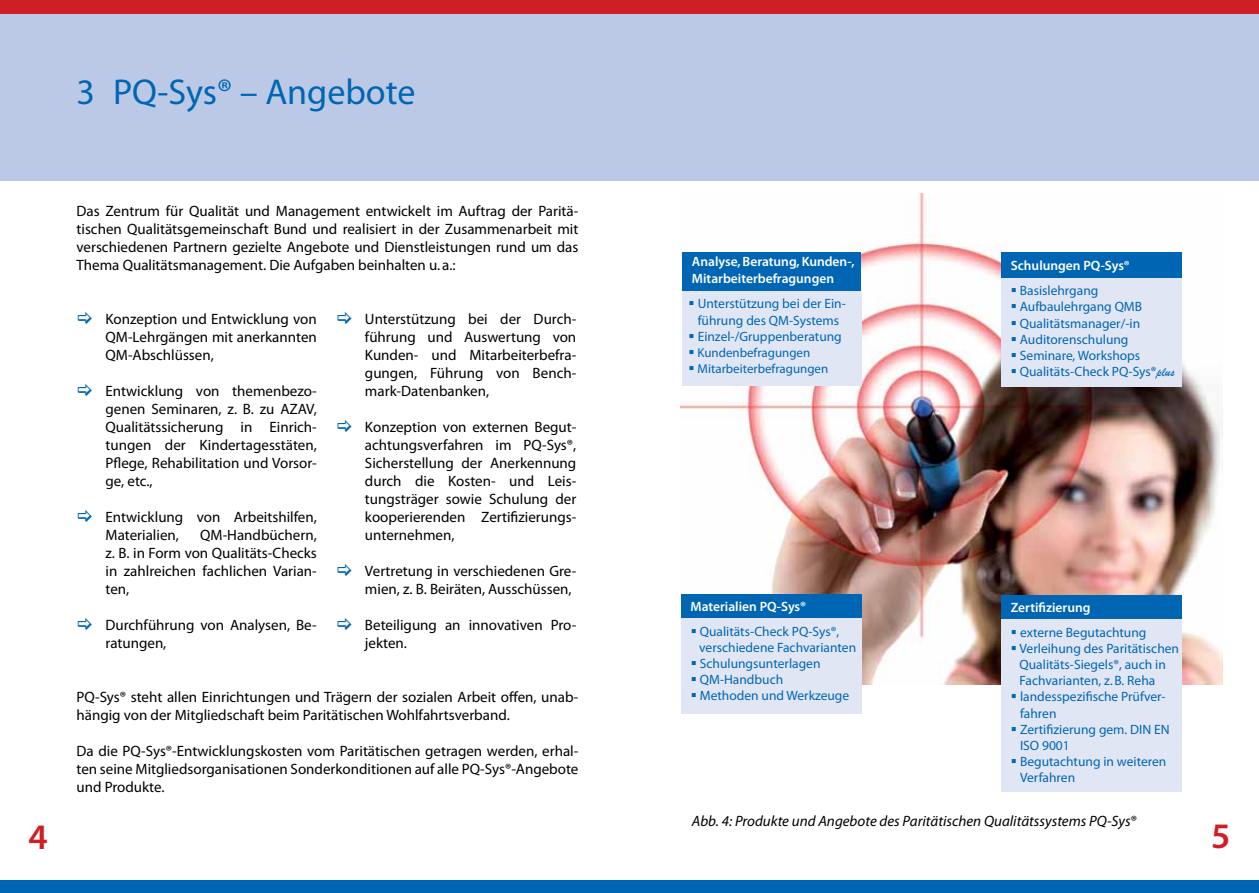
<style>
.page{position:relative;width:1259px;height:893px;background:#fff}
.page>*{position:absolute;margin:0;border:0;box-sizing:border-box;transform-origin:0 0}
.t1{font:36px "Myriad Pro";color:#0066b3}
.t2{font:600 36px "Myriad Pro";color:#cf1f25}
.t3{font:15px/18px "Myriad Pro";color:#000;text-align:justify}
.t4{font:italic 15px "Myriad Pro";color:#000}
.t5{font:13.5px/16.2px "Myriad Pro";color:#0066b3}
.t6{font:600 13.5px/16.2px "Myriad Pro";color:#fff}
.t7{font:12.9px "Myriad Pro";color:#0066b3}
.s1{font-family:"Brush Script"}
.s2{font-style:normal}
</style>
<div class="page">
<div style="left:0;top:0;width:1259px;height:181px;background:#bbc9e7"></div>
<div style="left:0;top:0;width:1259px;height:14px;background:#cf1f25"></div>
<div style="left:0;top:880px;width:1259px;height:13px;background:#0066b3"></div>
<img style="left:680px;top:194px;width:542px;height:490px">
<div style="left:1001px;top:595px;width:180px;height:25px;background:#0066b3"></div>
<div style="left:1001px;top:619px;width:180px;height:173px;background:#e1e6f4"></div>
<div style="left:681px;top:594px;width:180px;height:25px;background:#0066b3"></div>
<div style="left:681px;top:618px;width:180px;height:96px;background:#e1e6f4"></div>
<div style="left:1001px;top:253px;width:180px;height:27px;background:#0066b3"></div>
<div style="left:1001px;top:278px;width:180px;height:109px;background:#e1e6f4"></div>
<div style="left:682px;top:252px;width:179px;height:40px;background:#0066b3"></div>
<div style="left:682px;top:291px;width:179px;height:95px;background:#e1e6f4"></div>
<h1 class="t1" style="left:77px;top:69px;width:340px">3 PQ-Sys® – Angebote</h1>
<p class="t3" style="left:77px;top:202px;width:503px">Das Zentrum für Qualität und Management entwickelt im Auftrag der Paritä&shy;tischen Qualitätsgemeinschaft Bund und realisiert in der Zusammenarbeit mit verschiedenen Partnern gezielte Angebote und Dienstleistungen rund um das Thema Qualitätsmanagement. Die Aufgaben beinhalten u. a.:</p>
<p class="t3" style="left:105px;top:310px;width:213px">Konzeption und Entwicklung von QM-Lehrgängen mit anerkannten QM-Abschlüssen,</p>
<p class="t3" style="left:105px;top:382px;width:213px">Entwicklung von themenbezo&shy;genen Seminaren, z. B. zu AZAV, Qualitätssicherung in Einrich&shy;tungen der Kindertagesstäten, Pflege, Rehabilitation und Vorsor&shy;ge, etc.,</p>
<p class="t3" style="left:105px;top:508px;width:213px">Entwicklung von Arbeitshilfen,<br>Materialien,</p>
<p class="t3" style="left:105px;top:526px;width:213px;text-indent:95px">QM-Handbüchern, z. B. in Form von Qualitäts-Checks in zahlreichen fachlichen Varian&shy;ten,</p>
<p class="t3" style="left:105px;top:616px;width:213px">Durchführung von Analysen, Be&shy;ratungen,</p>
<p class="t3" style="left:365px;top:310px;width:213px">Unterstützung bei der Durch&shy;führung und Auswertung von Kunden- und Mitarbeiterbefra&shy;gungen, Führung von Bench&shy;mark-Datenbanken,</p>
<p class="t3" style="left:365px;top:418px;width:213px">Konzeption von externen Begut&shy;achtungsverfahren im PQ-Sys®, Sicherstellung der Anerkennung durch die Kosten- und Leis&shy;tungsträger sowie Schulung der kooperierenden Zertifizierungs&shy;unternehmen,</p>
<p class="t3" style="left:365px;top:562px;width:213px">Vertretung in verschiedenen Gre&shy;mien, z. B. Beiräten, Ausschüssen,</p>
<p class="t3" style="left:365px;top:616px;width:213px">Beteiligung an innovativen Pro&shy;jekten.</p>
<p class="t3" style="left:77px;top:688px;width:503px">PQ-Sys® steht allen Einrichtungen und Trägern der sozialen Arbeit offen, unab&shy;hängig von der Mitgliedschaft beim Paritätischen Wohlfahrtsverband.</p>
<p class="t3" style="left:77px;top:742px;width:503px">Da die PQ-Sys®-Entwicklungskosten vom Paritätischen getragen werden, erhal&shy;ten seine Mitgliedsorganisationen Sonderkonditionen auf alle PQ-Sys®-Angebote und Produkte.</p>
<p class="t6" style="left:692px;top:253px;width:164px">Analyse, Beratung, Kunden-,<br>Mitarbeiterbefragungen</p>
<p class="t5" style="left:688px;top:296px;width:159px;text-align:center">▪ Unterstützung bei der Ein&shy;führung des QM-Systems</p>
<p class="t5" style="left:688px;top:328px;width:155px">▪ Einzel-/Gruppenberatung</p>
<p class="t7" style="left:688px;top:345px;width:123px">▪ Kundenbefragungen</p>
<p class="t7" style="left:688px;top:361px;width:141px">▪ Mitarbeiterbefragungen</p>
<p class="t6" style="left:690px;top:597px;width:117px">Materialien PQ-Sys®</p>
<p class="t5" style="left:699px;top:623px;width:158px;text-indent:-9px">▪ Qualitäts-Check PQ-Sys®, verschiedene Fachvarianten</p>
<p class="t5" style="left:690px;top:655px;width:131px">▪ Schulungsunterlagen</p>
<p class="t5" style="left:690px;top:671px;width:94px">▪ QM-Handbuch</p>
<p class="t5" style="left:690px;top:687px;width:160px">▪ Methoden und Werkzeuge</p>
<p class="t6" style="left:1010px;top:257px;width:121px">Schulungen PQ-Sys®</p>
<p class="t5" style="left:1010px;top:282px;width:89px">▪ Basislehrgang</p>
<p class="t5" style="left:1010px;top:299px;width:133px">▪ Aufbaulehrgang QMB</p>
<p class="t5" style="left:1010px;top:315px;width:131px">▪ Qualitätsmanager/-in</p>
<p class="t5" style="left:1010px;top:331px;width:119px">▪ Auditorenschulung</p>
<p class="t5" style="left:1010px;top:347px;width:131px">▪ Seminare, Workshops</p>
<p class="t5" style="left:1010px;top:363px;width:165px">▪ Qualitäts-Check PQ-Sys®<span class="s1">plus</span></p>
<p class="t6" style="left:1010px;top:599px;width:81px">Zertifizierung</p>
<p class="t5" style="left:1011px;top:624px;width:137px">▪ externe Begutachtung</p>
<p class="t5" style="left:1019px;top:640px;width:161px;text-indent:-9px">▪ Verleihung des Paritätischen<br>Qualitäts-Siegels®, auch in<br>Fachvarianten, z.B. Reha</p>
<p class="t5" style="left:1020px;top:689px;width:147px;text-indent:-9px">▪ landesspezifische Prüfver&shy;fahren</p>
<p class="t5" style="left:1020px;top:721px;width:151px;text-indent:-9px">▪ Zertifizierung gem. DIN EN<br>ISO 9001</p>
<p class="t5" style="left:1020px;top:753px;width:148px;text-indent:-9px">▪ Begutachtung in weiteren<br>Verfahren</p>
<p class="t4" style="left:692px;top:812px;width:446px">Abb. 4: Produkte und Angebote des Paritätischen Qualitätssystems PQ-Sys<span class="s2">®</span></p>
<h1 class="t2" style="left:29px;top:814px;width:21px">4</h1>
<h1 class="t2" style="left:1211px;top:813px;width:21px">5</h1>
</div>
